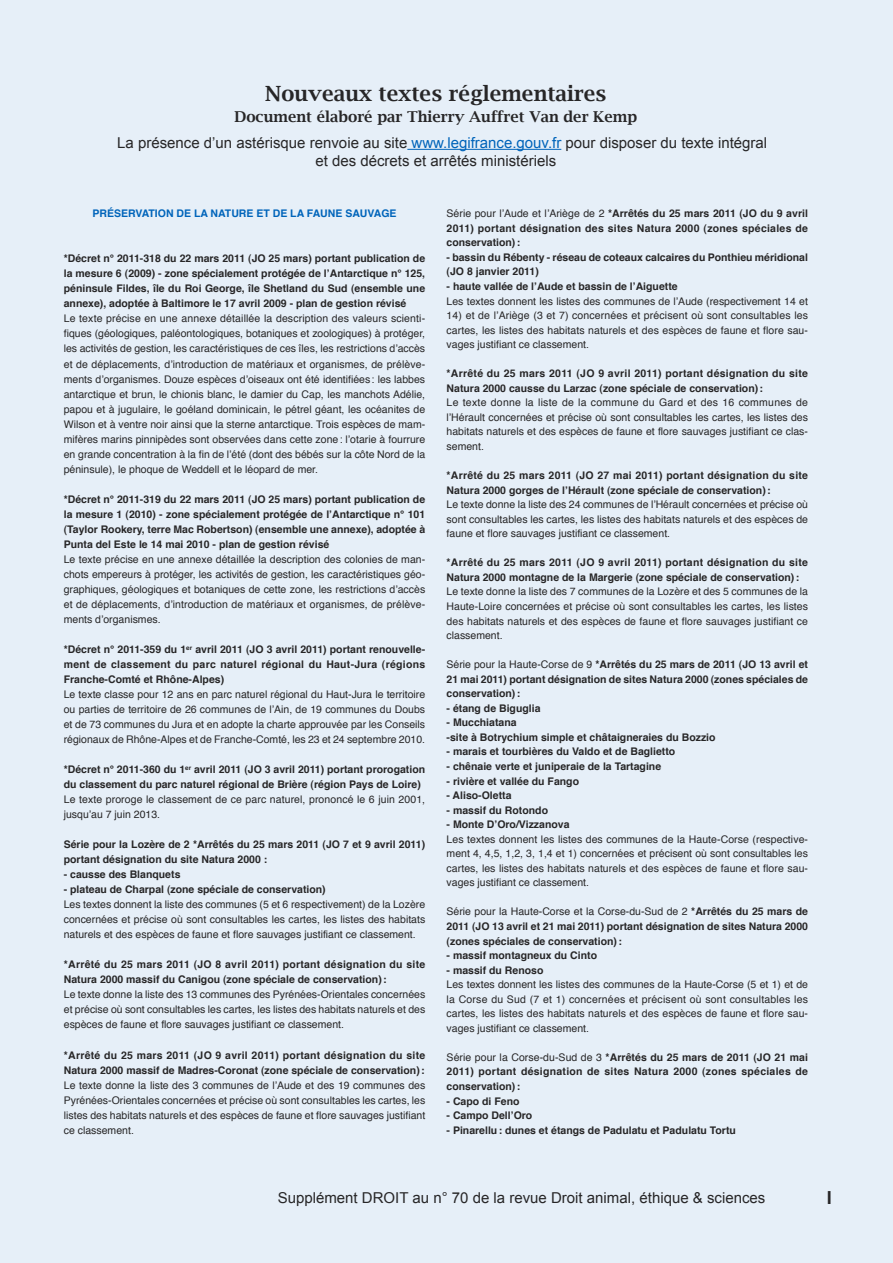
<style>
.page{position:relative;width:893px;height:1263px;background:#e6eff8}
.page>*{position:absolute;margin:0;border:0;box-sizing:border-box;transform-origin:0 0}
.t1{font:600 21px "Lucida Bright";color:#272627}
.t2{font:700 18px "Arial";color:#272627}
.t3{font:15px/18px "Arial";color:#272627}
.t4{font:600 15px "Lucida Bright";color:#272627}
.t5{font:10.5px/15px "Helvetica";color:#272627;text-align:justify}
.t6{font:700 10.5px/15px "Helvetica";color:#272627}
.t7{font:700 10.5px/14.5px "Helvetica";letter-spacing:.02em;color:#272627}
.t8{font:700 10.5px "Helvetica";color:#0064ba}
.s1{color:#0064ba}
.s2{font-weight:400}
</style>
<div class="page">
<hr style="left:407px;top:149px;width:154px;height:1px;background:#0064ba">
<h1 class="t1" style="left:265px;top:81px;width:343px">Nouveaux textes réglementaires</h1>
<h3 class="t4" style="left:234px;top:107px;width:404px">Document élaboré par Thierry Auffret Van der Kemp</h3>
<h3 class="t3" style="left:315px;top:133px;width:453px;text-indent:-198px">La présence d’un astérisque renvoie au site <span class="s1">www.legifrance.gouv.fr</span> pour disposer du texte intégral et des décrets et arrêtés ministériels</h3>
<p class="t8" style="left:92px;top:209px;width:305px">Préservation de la nature et de la faune sauvage</p>
<p class="t6" style="left:64px;top:252px;width:363px;text-align:justify">*décret n° 2011-318 du 22 mars 2011 (Jo 25 mars) portant publication de la mesure 6 (2009) - zone spécialement protégée de l’antarctique n° 125, péninsule fildes, île du roi george, île shetland du sud (ensemble une annexe), adoptée à Baltimore le 17 avril 2009 - plan de gestion révisé</p>
<p class="t5" style="left:64px;top:312px;width:363px">Le texte précise en une annexe détaillée la description des valeurs scienti&shy;fiques (géologiques, paléontologiques, botaniques et zoologiques) à protéger, les activités de gestion, les caractéristiques de ces îles, les restrictions d’accès et de déplacements, d’introduction de matériaux et organismes, de prélève&shy;ments d’organismes. Douze espèces d’oiseaux ont été identifiées: les labbes antarctique et brun, le chionis blanc, le damier du Cap, les manchots Adélie, papou et à jugulaire, le goéland dominicain, le pétrel géant, les océanites de Wilson et à ventre noir ainsi que la sterne antarctique. Trois espèces de mam&shy;mifères marins pinnipèdes sont observées dans cette zone: l’otarie à fourrure en grande concentration à la fin de l’été (dont des bébés sur la côte Nord de la péninsule), le phoque de Weddell et le léopard de mer.</p>
<p class="t6" style="left:64px;top:492px;width:363px;text-align:justify">*décret n° 2011-319 du 22 mars 2011 (Jo 25 mars) portant publication de la mesure 1 (2010) - zone spécialement protégée de l’antarctique n° 101 (taylor rookery, terre Mac robertson) (ensemble une annexe), adoptée à Punta del este le 14 mai 2010 - plan de gestion révisé</p>
<p class="t5" style="left:64px;top:552px;width:363px">Le texte précise en une annexe détaillée la description des colonies de man&shy;chots empereurs à protéger, les activités de gestion, les caractéristiques géo&shy;graphiques, géologiques et botaniques de cette zone, les restrictions d’accès et de déplacements, d’introduction de matériaux et organismes, de prélève&shy;ments d’organismes.</p>
<p class="t6" style="left:64px;top:643px;width:363px;text-align:justify">*décret n° 2011-359 du 1<sup>er</sup> avril 2011 (Jo 3 avril 2011) portant renouvelle&shy;ment de classement du parc naturel régional du Haut-Jura (régions franche-Comté et rhône-alpes)</p>
<p class="t5" style="left:64px;top:688px;width:363px">Le texte classe pour 12 ans en parc naturel régional du Haut-Jura le territoire ou parties de territoire de 26 communes de l’Ain, de 19 communes du Doubs et de 73 communes du Jura et en adopte la charte approuvée par les Conseils régionaux de Rhône-Alpes et de Franche-Comté, les 23 et 24 septembre 2010.</p>
<p class="t6" style="left:64px;top:763px;width:363px">*décret n° 2011-360 du 1<sup>er</sup> avril 2011 (Jo 3 avril 2011) portant prorogation du classement du parc naturel régional de Brière (région Pays de loire)</p>
<p class="t5" style="left:64px;top:793px;width:363px">Le texte proroge le classement de ce parc naturel, prononcé le 6 juin 2001, jusqu’au 7 juin 2013.</p>
<p class="t6" style="left:64px;top:838px;width:363px">série pour la lozère de 2 *arrêtés du 25 mars 2011 (Jo 7 et 9 avril 2011) portant désignation du site natura 2000 :</p>
<p class="t6" style="left:64px;top:868px;width:118px">- causse des Blanquets</p>
<p class="t6" style="left:64px;top:883px;width:263px">- plateau de Charpal (zone spéciale de conservation)</p>
<p class="t5" style="left:64px;top:898px;width:363px">Les textes donnent la liste des communes (5 et 6 respectivement) de la Lozère concernées et précise où sont consultables les cartes, les listes des habitats naturels et des espèces de faune et flore sauvages justifiant ce classement.</p>
<p class="t6" style="left:64px;top:958px;width:363px">*arrêté du 25 mars 2011 (Jo 8 avril 2011) portant désignation du site natura 2000 massif du Canigou (zone spéciale de conservation):</p>
<p class="t5" style="left:64px;top:988px;width:363px">Le texte donne la liste des 13 communes des Pyrénées-Orientales concernées et précise où sont consultables les cartes, les listes des habitats naturels et des espèces de faune et flore sauvages justifiant ce classement.</p>
<p class="t6" style="left:64px;top:1048px;width:363px">*arrêté du 25 mars 2011 (Jo 9 avril 2011) portant désignation du site natura 2000 massif de Madres-Coronat (zone spéciale de conservation):</p>
<p class="t5" style="left:64px;top:1078px;width:363px">Le texte donne la liste des 3 communes de l’Aude et des 19 communes des Pyrénées-Orientales concernées et précise où sont consultables les cartes, les listes des habitats naturels et des espèces de faune et flore sauvages justifiant ce classement.</p>
<p class="t6" style="left:447px;top:207px;width:363px;line-height:14.5px;text-align:justify"><span class="s2">Série pour l’Aude et l’Ariège de 2</span> *arrêtés du 25 mars 2011 (Jo du 9 avril 2011) portant désignation des sites natura 2000 (zones spéciales de conservation):</p>
<p class="t6" style="left:447px;top:251px;width:363px;line-height:14.5px">- bassin du rébenty - réseau de coteaux calcaires du Ponthieu méridional (Jo 8 janvier 2011)</p>
<p class="t6" style="left:447px;top:280px;width:233px">- haute vallée de l’aude et bassin de l’aiguette</p>
<p class="t5" style="left:447px;top:294px;width:363px">Les textes donnent les listes des communes de l’Aude (respectivement 14 et</p>
<p class="t5" style="left:447px;top:309px;width:363px;line-height:14.5px">14) et de l’Ariège (3 et 7) concernées et précisent où sont consultables les cartes, les listes des habitats naturels et des espèces de faune et flore sau&shy;vages justifiant ce classement.</p>
<p class="t6" style="left:447px;top:367px;width:363px;line-height:14.5px">*arrêté du 25 mars 2011 (Jo 9 avril 2011) portant désignation du site natura 2000 causse du larzac (zone spéciale de conservation):</p>
<p class="t5" style="left:447px;top:396px;width:363px;line-height:14.5px">Le texte donne la liste de la commune du Gard et des 16 communes de l’Hérault concernées et précise où sont consultables les cartes, les listes des habitats naturels et des espèces de faune et flore sauvages justifiant ce clas&shy;sement.</p>
<p class="t7" style="left:447px;top:469px;width:363px">*arrêté du 25 mars 2011 (Jo 27 mai 2011) portant désignation du site natura 2000 gorges de l’Hérault (zone spéciale de conservation):</p>
<p class="t5" style="left:447px;top:498px;width:363px;line-height:14.5px">Le texte donne la liste des 24 communes de l’Hérault concernées et précise où sont consultables les cartes, les listes des habitats naturels et des espèces de faune et flore sauvages justifiant ce classement.</p>
<p class="t6" style="left:447px;top:556px;width:363px;line-height:14.5px">*arrêté du 25 mars 2011 (Jo 9 avril 2011) portant désignation du site natura 2000 montagne de la Margerie (zone spéciale de conservation):</p>
<p class="t5" style="left:447px;top:585px;width:363px;line-height:14.5px">Le texte donne la liste des 7 communes de la Lozère et des 5 communes de la Haute-Loire concernées et précise où sont consultables les cartes, les listes des habitats naturels et des espèces de faune et flore sauvages justifiant ce classement.</p>
<p class="t6" style="left:447px;top:658px;width:363px;line-height:14.5px;text-align:justify"><span class="s2">Série pour la Haute-Corse de 9</span> *arrêtés du 25 mars de 2011 (Jo 13 avril et 21 mai 2011) portant désignation de sites natura 2000 (zones spéciales de conservation):</p>
<p class="t6" style="left:447px;top:701px;width:95px">- étang de Biguglia</p>
<p class="t6" style="left:447px;top:716px;width:270px;line-height:14.5px">- Mucchiatana<br>-site à Botrychium simple et châtaigneraies du Bozzio</p>
<p class="t6" style="left:447px;top:745px;width:230px">- marais et tourbières du valdo et de Baglietto</p>
<p class="t6" style="left:447px;top:760px;width:216px">- chênaie verte et juniperaie de la tartagine</p>
<p class="t6" style="left:447px;top:774px;width:134px">- rivière et vallée du fango</p>
<p class="t6" style="left:447px;top:789px;width:66px">- aliso-oletta</p>
<p class="t6" style="left:447px;top:803px;width:103px">- massif du rotondo</p>
<p class="t6" style="left:447px;top:818px;width:124px">- Monte d’oro/vizzanova</p>
<p class="t5" style="left:447px;top:833px;width:363px;line-height:14.5px">Les textes donnent les listes des communes de la Haute-Corse (respective&shy;ment 4, 4,5, 1,2, 3, 1,4 et 1) concernées et précisent où sont consultables les cartes, les listes des habitats naturels et des espèces de faune et flore sau&shy;vages justifiant ce classement.</p>
<p class="t6" style="left:447px;top:905px;width:363px;line-height:14.5px;text-align:justify"><span class="s2">Série pour la Haute-Corse et la Corse-du-Sud de 2</span> *arrêtés du 25 mars de 2011 (Jo 13 avril et 21 mai 2011) portant désignation de sites natura 2000 (zones spéciales de conservation):</p>
<p class="t6" style="left:447px;top:949px;width:152px">- massif montagneux du Cinto</p>
<p class="t6" style="left:447px;top:963px;width:98px">- massif du renoso</p>
<p class="t5" style="left:447px;top:978px;width:363px;line-height:14.5px">Les textes donnent les listes des communes de la Haute-Corse (5 et 1) et de la Corse du Sud (7 et 1) concernées et précisent où sont consultables les cartes, les listes des habitats naturels et des espèces de faune et flore sau&shy;vages justifiant ce classement.</p>
<p class="t6" style="left:447px;top:1051px;width:363px;line-height:14.5px;text-align:justify"><span class="s2">Série pour la Corse-du-Sud de 3</span> *arrêtés du 25 mars de 2011 (Jo 21 mai 2011) portant désignation de sites natura 2000 (zones spéciales de conservation):</p>
<p class="t6" style="left:447px;top:1094px;width:74px">- Capo di feno</p>
<p class="t6" style="left:447px;top:1109px;width:87px">- Campo dell’oro</p>
<p class="t6" style="left:447px;top:1123px;width:291px">- Pinarellu: dunes et étangs de Padulatu et Padulatu tortu</p>
<h3 class="t3" style="left:278px;top:1189px;width:489px">Supplément DROIT au n° 70 de la revue Droit animal, éthique &amp; sciences</h3>
<h2 class="t2" style="left:827px;top:1187px;width:7px">I</h2>
</div>
